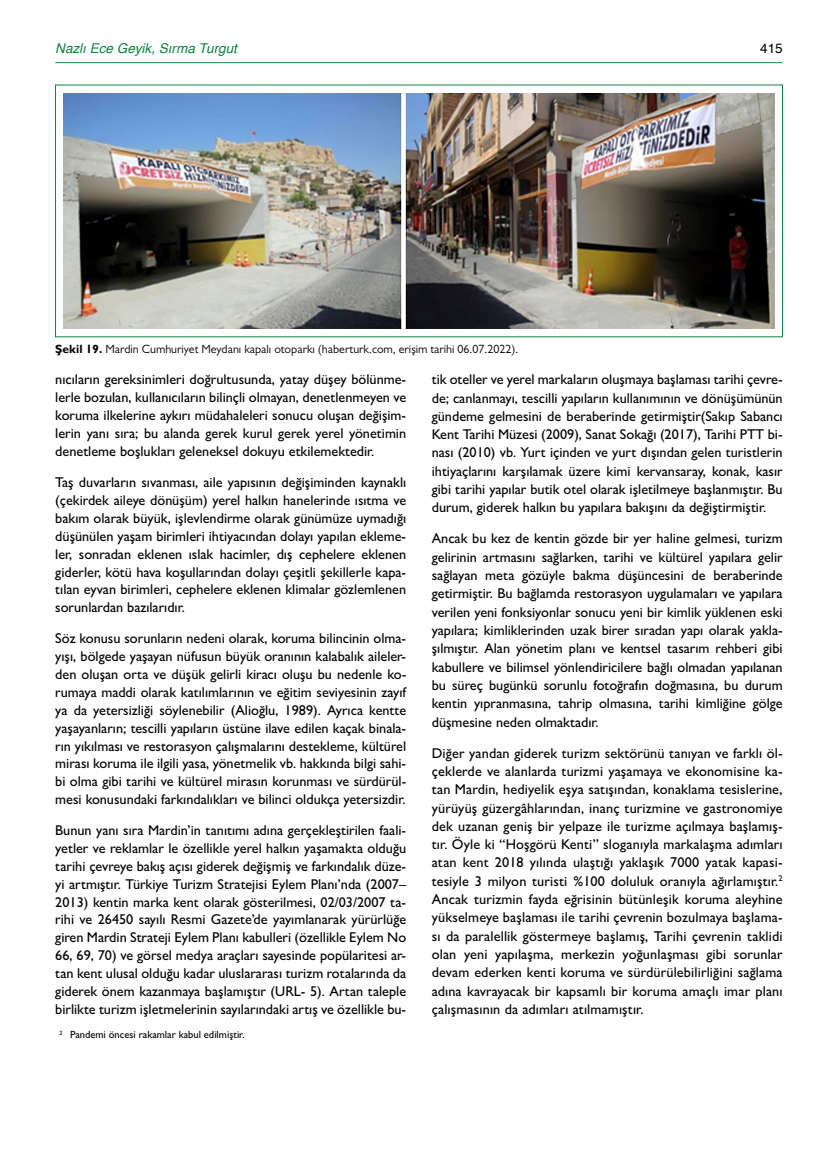
<style>
.page{position:relative;width:838px;height:1170px;background:#fff}
.page>*{position:absolute;margin:0;border:0;box-sizing:border-box;transform-origin:0 0}
.t1{font:500 14.25px/18.3px "Gill Sans MT Pro";color:#000;text-align:justify}
.t2{font:italic 13.5px "Helvetica";color:#0f8140}
.t3{font:13.5px "Helvetica";color:#000}
.t4{font:12px "Gill Sans MT Pro";color:#000}
.t5{font:500 10.5px "Gill Sans MT Pro";color:#000}
.s1{font-weight:700}
</style>
<div class="page">
<hr style="left:55px;top:62px;width:727px;height:1px;background:#0f8140">
<img style="left:64px;top:93px;width:710px;height:235px">
<div style="left:401px;top:93px;width:5px;height:236px;background:#fff"></div>
<p class="t2" style="left:55px;top:37px;width:183px">Nazlı Ece Geyik, Sırma Turgut</p>
<p class="t3" style="left:760px;top:37px;width:24px">415</p>
<p class="t4" style="left:55px;top:341px;width:464px"><span class="s1">Şekil 19.</span> Mardin Cumhuriyet Meydanı kapalı otoparkı (haberturk.com, erişim tarihi 06.07.2022).</p>
<p class="t1" style="left:55px;top:370px;width:352px">nıcıların gereksinimleri doğrultusunda, yatay düşey bölünme&shy;lerle bozulan, kullanıcıların bilinçli olmayan, denetlenmeyen ve koruma ilkelerine aykırı müdahaleleri sonucu oluşan değişim&shy;lerin yanı sıra; bu alanda gerek kurul gerek yerel yönetimin denetleme boşlukları geleneksel dokuyu etkilemektedir.</p>
<p class="t1" style="left:55px;top:473px;width:352px;line-height:17.9px">Taş duvarların sıvanması, aile yapısının değişiminden kaynaklı (çekirdek aileye dönüşüm) yerel halkın hanelerinde ısıtma ve bakım olarak büyük, işlevlendirme olarak günümüze uymadığı düşünülen yaşam birimleri ihtiyacından dolayı yapılan ekleme&shy;ler, sonradan eklenen ıslak hacimler, dış cephelere eklenen giderler, kötü hava koşullarından dolayı çeşitli şekillerle kapa&shy;tılan eyvan birimleri, cephelere eklenen klimalar gözlemlenen sorunlardan bazılarıdır.</p>
<p class="t1" style="left:55px;top:629px;width:352px;line-height:17.9px">Söz konusu sorunların nedeni olarak, koruma bilincinin olma&shy;yışı, bölgede yaşayan nüfusun büyük oranının kalabalık aileler&shy;den oluşan orta ve düşük gelirli kiracı oluşu bu nedenle ko&shy;rumaya maddi olarak katılımlarının ve eğitim seviyesinin zayıf ya da yetersizliği söylenebilir (Alioğlu, 1989). Ayrıca kentte yaşayanların; tescilli yapıların üstüne ilave edilen kaçak binala&shy;rın yıkılması ve restorasyon çalışmalarını destekleme, kültürel mirası koruma ile ilgili yasa, yönetmelik vb. hakkında bilgi sahi&shy;bi olma gibi tarihi ve kültürel mirasın korunması ve sürdürül&shy;mesi konusundaki farkındalıkları ve bilinci oldukça yetersizdir.</p>
<p class="t1" style="left:55px;top:821px;width:352px;line-height:17.9px">Bunun yanı sıra Mardin’in tanıtımı adına gerçekleştirilen faali&shy;yetler ve reklamlar le özellikle yerel halkın yaşamakta olduğu tarihi çevreye bakış açısı giderek değişmiş ve farkındalık düze&shy;yi artmıştır. Türkiye Turizm Stratejisi Eylem Planı’nda (2007– 2013) kentin marka kent olarak gösterilmesi, 02/03/2007 ta&shy;rihi ve 26450 sayılı Resmi Gazete’de yayımlanarak yürürlüğe giren Mardin Strateji Eylem Planı kabulleri (özellikle Eylem No 66, 69, 70) ve görsel medya araçları sayesinde popülaritesi ar&shy;tan kent ulusal olduğu kadar uluslararası turizm rotalarında da giderek önem kazanmaya başlamıştır (URL- 5). Artan taleple birlikte turizm işletmelerinin sayılarındaki artış ve özellikle bu-</p>
<p class="t5" style="left:60px;top:1028px;width:187px"><sup>2</sup> Pandemi öncesi rakamlar kabul edilmiştir.</p>
<p class="t1" style="left:432px;top:370px;width:352px">tik oteller ve yerel markaların oluşmaya başlaması tarihi çevre&shy;de; canlanmayı, tescilli yapıların kullanımının ve dönüşümünün gündeme gelmesini de beraberinde getirmiştir(Sakıp Sabancı Kent Tarihi Müzesi (2009), Sanat Sokağı (2017), Tarihi PTT bi&shy;nası (2010) vb. Yurt içinden ve yurt dışından gelen turistlerin ihtiyaçlarını karşılamak üzere kimi kervansaray, konak, kasır gibi tarihi yapılar butik otel olarak işletilmeye başlanmıştır. Bu durum, giderek halkın bu yapılara bakışını da değiştirmiştir.</p>
<p class="t1" style="left:432px;top:529px;width:352px">Ancak bu kez de kentin gözde bir yer haline gelmesi, turizm gelirinin artmasını sağlarken, tarihi ve kültürel yapılara gelir sağlayan meta gözüyle bakma düşüncesini de beraberinde getirmiştir. Bu bağlamda restorasyon uygulamaları ve yapılara verilen yeni fonksiyonlar sonucu yeni bir kimlik yüklenen eski yapılara; kimliklerinden uzak birer sıradan yapı olarak yakla&shy;şılmıştır. Alan yönetim planı ve kentsel tasarım rehberi gibi kabullere ve bilimsel yönlendiricilere bağlı olmadan yapılanan bu süreç bugünkü sorunlu fotoğrafın doğmasına, bu durum kentin yıpranmasına, tahrip olmasına, tarihi kimliğine gölge düşmesine neden olmaktadır.</p>
<p class="t1" style="left:432px;top:743px;width:352px">Diğer yandan giderek turizm sektörünü tanıyan ve farklı öl&shy;çeklerde ve alanlarda turizmi yaşamaya ve ekonomisine ka&shy;tan Mardin, hediyelik eşya satışından, konaklama tesislerine, yürüyüş güzergâhlarından, inanç turizmine ve gastronomiye dek uzanan geniş bir yelpaze ile turizme açılmaya başlamış&shy;tır. Öyle ki “Hoşgörü Kenti” sloganıyla markalaşma adımları atan kent 2018 yılında ulaştığı yaklaşık 7000 yatak kapasi&shy;tesiyle 3 milyon turisti %100 doluluk oranıyla ağırlamıştır.<sup>2<br></sup>Ancak turizmin fayda eğrisinin bütünleşik koruma aleyhine yükselmeye başlaması ile tarihi çevrenin bozulmaya başlama&shy;sı da paralellik göstermeye başlamış, Tarihi çevrenin taklidi olan yeni yapılaşma, merkezin yoğunlaşması gibi sorunlar devam ederken kenti koruma ve sürdürülebilirliğini sağlama adına kavrayacak bir kapsamlı bir koruma amaçlı imar planı çalışmasının da adımları atılmamıştır.</p>
</div>
